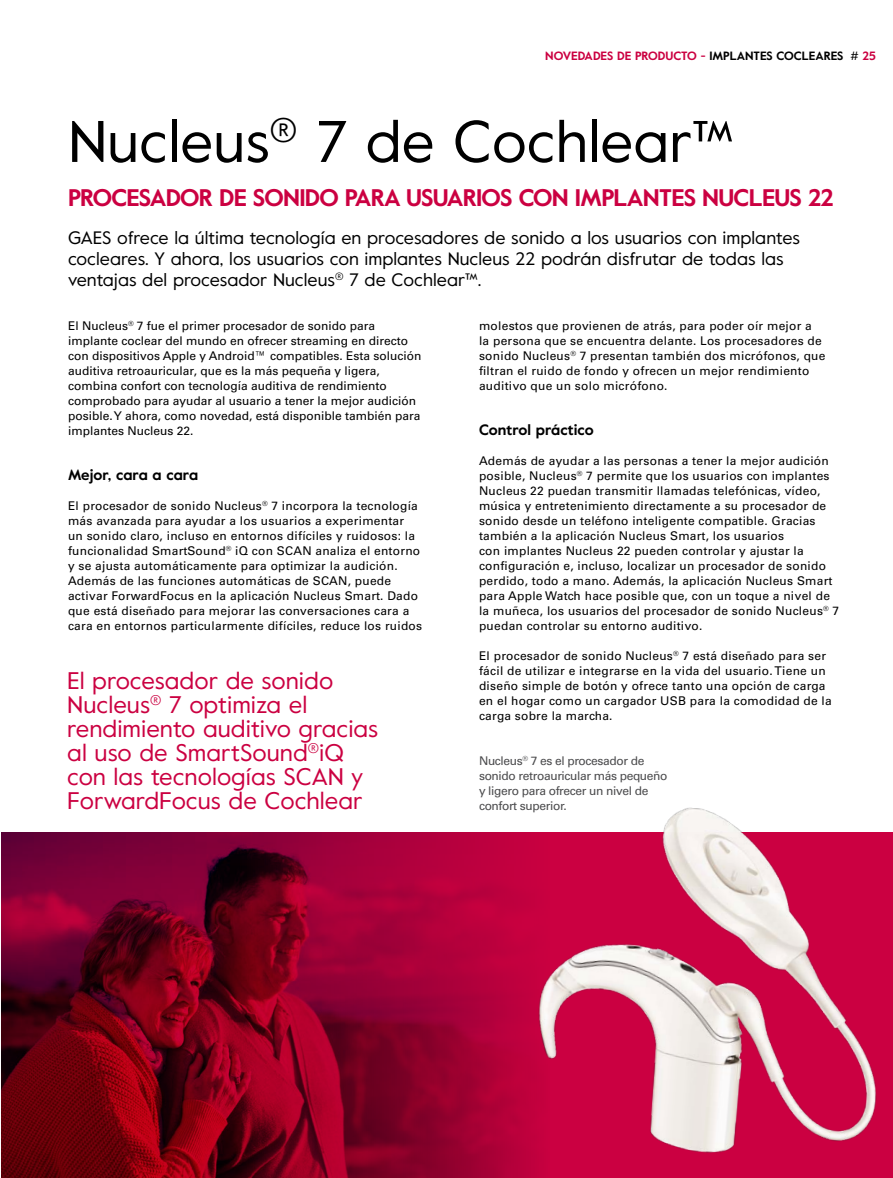
<style>
.page{position:relative;width:893px;height:1178px;background:#fff}
.page>*{position:absolute;margin:0;border:0;box-sizing:border-box;transform-origin:0 0}
.t1{font:58.5px "Value";color:#000}
.t2{font:24px/24px "Value";color:#cb0041}
.t3{font:700 24px "Value";letter-spacing:-.03em;color:#cb0041}
.t4{font:18px/21px "Value";color:#000}
.t5{font:700 15px "Value";color:#000}
.t6{font:12px/15px "Univers LT Std";letter-spacing:.02em;color:#000}
.t7{font:12px/15px "Univers LT Std";color:#000}
.t8{font:12px/15px "Univers LT Std";letter-spacing:-.03em;color:#4b4b4d}
.t9{font:700 12px "Value";color:#cb0041}
.s1{color:#000}
.s2{font-weight:400;color:#000}
</style>
<div class="page">
<img style="left:1px;top:833px;width:508px;height:345px">
<img style="left:509px;top:807px;width:384px;height:371px">
<p class="t9" style="left:545px;top:47px;width:300px">NOVEDADES DE PRODUCTO - <span class="s1">IMPLANTES COCLEARES</span></p>
<p class="t9" style="left:851px;top:47px;width:27px"><span class="s2">#</span> 25</p>
<h1 class="t1" style="left:68px;top:101px;width:667px">Nucleus<sup>®</sup> 7 de Cochlear™</h1>
<h2 class="t3" style="left:68px;top:181px;width:767px">PROCESADOR DE SONIDO PARA USUARIOS CON IMPLANTES NUCLEUS 22</h2>
<h3 class="t4" style="left:68px;top:227px;width:734px">GAES ofrece la última tecnología en procesadores de sonido a los usuarios con implantes cocleares. Y ahora, los usuarios con implantes Nucleus 22 podrán disfrutar de todas las ventajas del procesador Nucleus<sup>®</sup> 7 de Cochlear™.</h3>
<p class="t7" style="left:68px;top:318px;width:355px">El Nucleus<sup>®</sup> 7 fue el primer procesador de sonido para implante coclear del mundo en ofrecer streaming en directo con dispositivos Apple y Android™ compatibles. Esta solución auditiva retroauricular, que es la más pequeña y ligera, combina confort con tecnología auditiva de rendimiento comprobado para ayudar al usuario a tener la mejor audición posible. Y ahora, como novedad, está disponible también para implantes Nucleus 22.</p>
<p class="t5" style="left:68px;top:464px;width:132px">Mejor, cara a cara</p>
<p class="t6" style="left:68px;top:498px;width:356px">El procesador de sonido Nucleus<sup>®</sup> 7 incorpora la tecnología más avanzada para ayudar a los usuarios a experimentar<br>un sonido claro, incluso en entornos difíciles y ruidosos: la funcionalidad SmartSound<sup>®</sup> iQ con SCAN analiza el entorno y se ajusta automáticamente para optimizar la audición.<br>Además de las funciones automáticas de SCAN, puede activar ForwardFocus en la aplicación Nucleus Smart. Dado que está diseñado para mejorar las conversaciones cara a cara en entornos particularmente difíciles, reduce los ruidos</p>
<h2 class="t2" style="left:67px;top:668px;width:313px">El procesador de sonido<br>Nucleus<sup>®</sup> 7 optimiza el rendimiento auditivo gracias al uso de SmartSound<sup>®</sup>iQ con las tecnologías SCAN y<br>ForwardFocus de Cochlear</h2>
<p class="t6" style="left:479px;top:318px;width:348px">molestos que provienen de atrás, para poder oír mejor a<br>la persona que se encuentra delante. Los procesadores de sonido Nucleus<sup>®</sup> 7 presentan también dos micrófonos, que filtran el ruido de fondo y ofrecen un mejor rendimiento auditivo que un solo micrófono.</p>
<p class="t5" style="left:479px;top:419px;width:116px">Control práctico</p>
<p class="t6" style="left:479px;top:453px;width:362px">Además de ayudar a las personas a tener la mejor audición posible, Nucleus<sup>®</sup> 7 permite que los usuarios con implantes Nucleus 22 puedan transmitir llamadas telefónicas, vídeo, música y entretenimiento directamente a su procesador de sonido desde un teléfono inteligente compatible. Gracias también a la aplicación Nucleus Smart, los usuarios<br>con implantes Nucleus 22 pueden controlar y ajustar la configuración e, incluso, localizar un procesador de sonido perdido, todo a mano. Además, la aplicación Nucleus Smart para Apple Watch hace posible que, con un toque a nivel de la muñeca, los usuarios del procesador de sonido Nucleus<sup>®</sup> 7 puedan controlar su entorno auditivo.</p>
<p class="t6" style="left:479px;top:648px;width:354px">El procesador de sonido Nucleus<sup>®</sup> 7 está diseñado para ser fácil de utilizar e integrarse en la vida del usuario. Tiene un diseño simple de botón y ofrece tanto una opción de carga en el hogar como un cargador USB para la comodidad de la carga sobre la marcha.</p>
<p class="t8" style="left:479px;top:753px;width:190px">Nucleus<sup>®</sup> 7 es el procesador de sonido retroauricular más pequeño y ligero para ofrecer un nivel de confort superior.</p>
</div>
